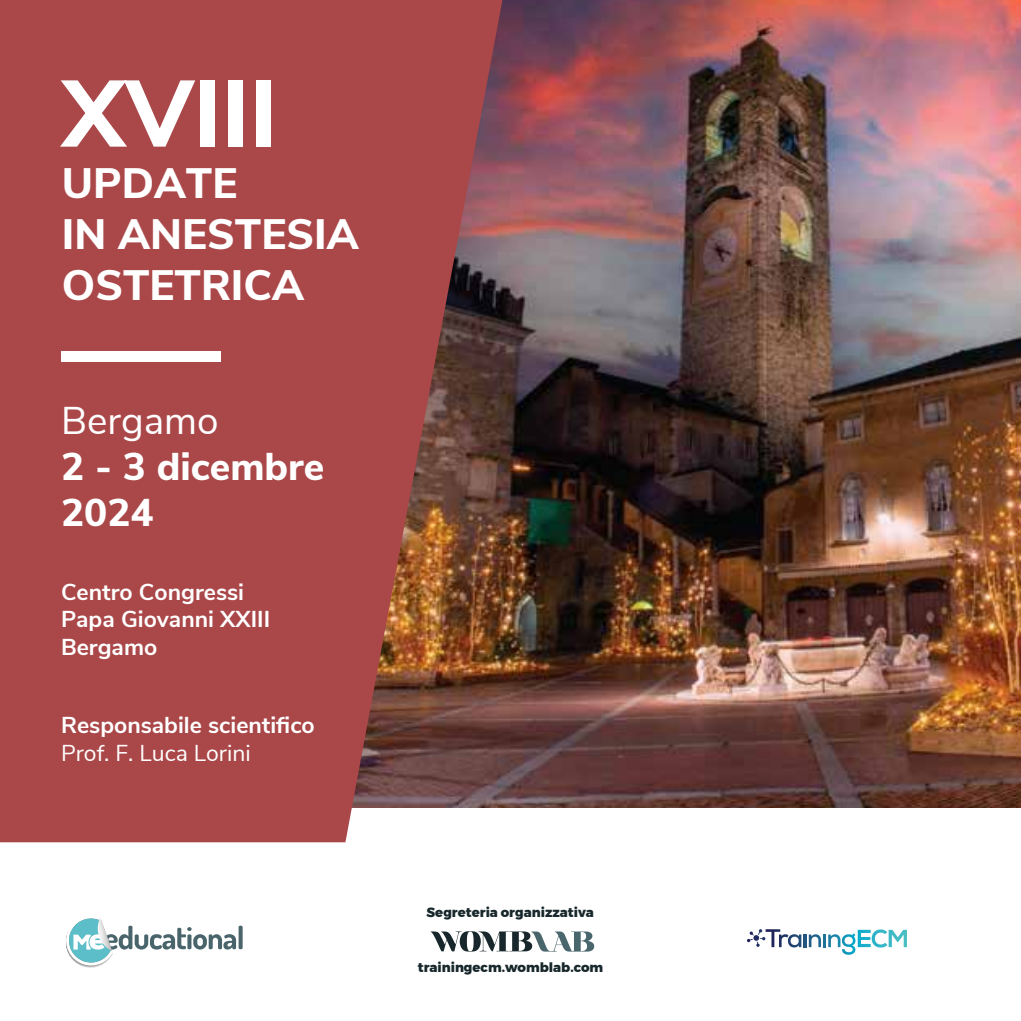
<style>
.page{position:relative;width:1021px;height:1021px;background:#fff}
.page>*{position:absolute;margin:0;border:0;box-sizing:border-box;transform-origin:0 0}
.t1{font:800 93.83px "Nunito Sans";color:#fff}
.t2{font:800 42.52px/50.9px "Nunito Sans";color:#fff}
.t3{font:800 38.7px/46.4px "Nunito Sans";color:#fff}
.t4{font:38.7px "Nunito Sans";color:#fff}
.t5{font:700 22.95px/27.4px "Nunito Sans";color:#fff}
.t6{font:22.95px "Nunito Sans";color:#fff}
.t7{font:800 13.28px "Montserrat";color:#17272b}
</style>
<div class="page">
<div style="left:238px;top:925px;width:5px;height:24px;background:#4a646b;border-radius:2px"></div>
<svg style="left:66px;top:918px;width:170px;height:50px"></svg>
<svg style="left:431px;top:931px;width:163px;height:20px"></svg>
<svg style="left:747px;top:929px;width:159px;height:25px"></svg>
<img style="left:526px;top:0;width:494px;height:807px">
<svg style="left:0;top:0;width:526px;height:842px;background:#a04949"></svg>
<div style="left:62px;top:351px;width:159px;height:11px;background:#fff"></div>
<h1 class="t1" style="left:62px;top:45px;width:217px">XVIII</h1>
<h2 class="t2" style="left:62px;top:155px;width:298px">UPDATE<br>IN ANESTESIA<br>OSTETRICA</h2>
<h3 class="t4" style="left:61px;top:392px;width:159px">Bergamo</h3>
<h3 class="t3" style="left:61px;top:441px;width:265px">2 - 3 dicembre<br>2024</h3>
<p class="t5" style="left:61px;top:576px;width:210px">Centro Congressi<br>Papa Giovanni XXIII<br>Bergamo</p>
<p class="t5" style="left:61px;top:710px;width:255px">Responsabile scientifico</p>
<p class="t6" style="left:61px;top:735px;width:191px">Prof. F. Luca Lorini</p>
<p class="t7" style="left:426px;top:901px;width:169px">Segreteria organizzativa</p>
<p class="t7" style="left:418px;top:956px;width:187px">trainingecm.womblab.com</p>
</div>
